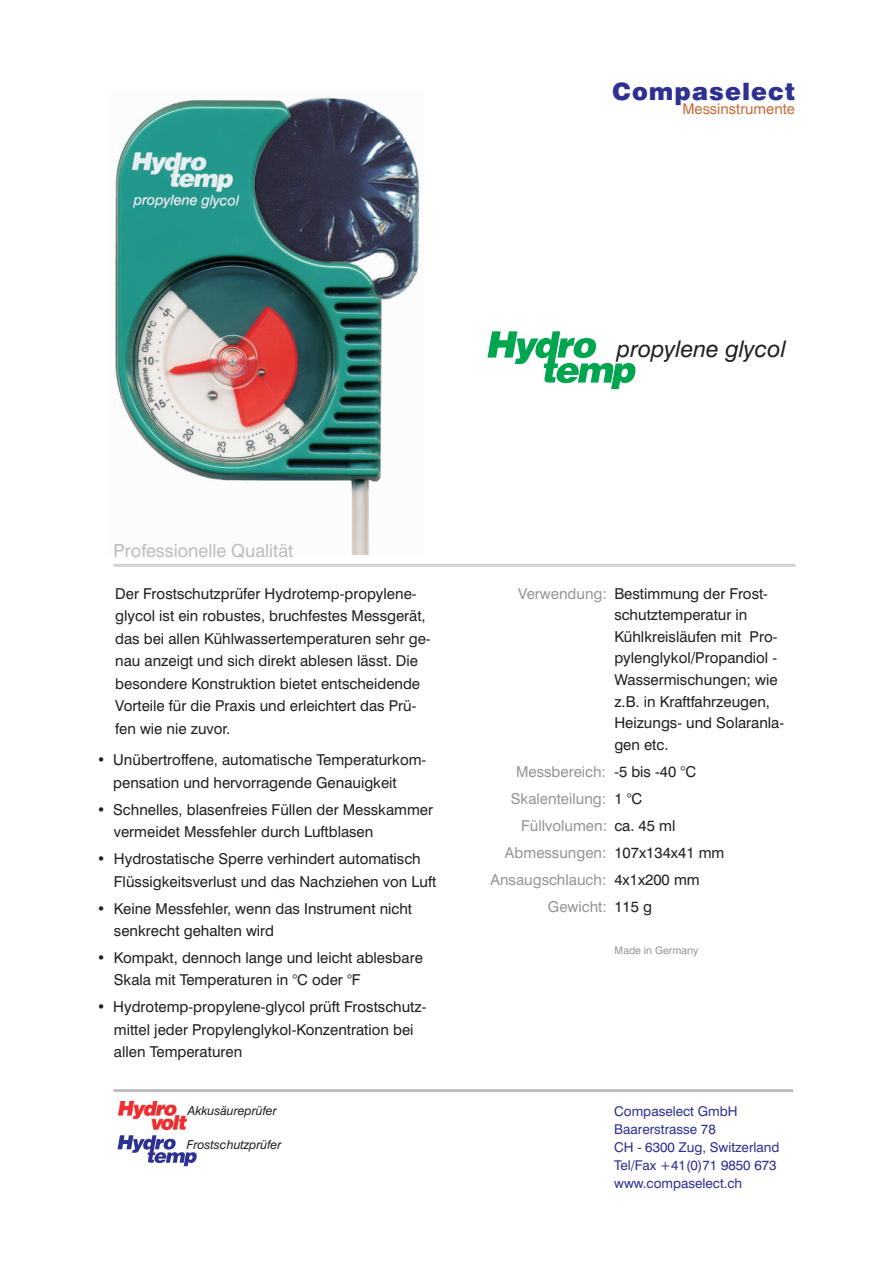
<style>
.page{position:relative;width:893px;height:1263px;background:#fff}
.page>*{position:absolute;margin:0;border:0;box-sizing:border-box;transform-origin:0 0}
.t1{font:900 24px "Swiss 721 BT";letter-spacing:.045em;color:#2e3092}
.t2{font:italic 22.95px "Swiss 721 BT";color:#231f20}
.t3{font:18px "Swiss 721 BT";color:#bcbdc0}
.t4{font:15px/22.5px "Swiss 721 BT";color:#231f20}
.t5{font:15px/27px "Swiss 721 BT";color:#939598;text-align:right}
.t6{font:14.7px "Swiss 721 BT";color:#c96c38}
.t7{font:13.5px/17.9px "Swiss 721 BT";color:#2e3092}
.t8{font:italic 12.3px "Swiss 721 BT";color:#231f20}
.t9{font:10.5px "Swiss 721 BT";color:#939598}
</style>
<div class="page">
<img style="left:114px;top:97px;width:306px;height:458px">
<svg style="left:487px;top:331px;width:148px;height:58px"></svg>
<img style="left:119px;top:1101px;width:67px;height:28px">
<svg style="left:118px;top:1135px;width:79px;height:31px"></svg>
<hr style="left:113px;top:564px;width:682px;height:3px;background:#d1d2d4">
<hr style="left:114px;top:1089px;width:679px;height:3px;background:#bcbdc0">
<h1 class="t1" style="left:612px;top:82px;width:184px">Compaselect</h1>
<p class="t6" style="left:682px;top:102px;width:114px">Messinstrumente</p>
<p class="t3" style="left:114px;top:543px;width:181px">Professionelle Qualität</p>
<h2 class="t2" style="left:617px;top:340px;width:171px">propylene glycol</h2>
<p class="t4" style="left:115px;top:584px;width:317px">Der Frostschutzprüfer Hydrotemp-propylene&shy;glycol ist ein robustes, bruchfestes Messgerät, das bei allen Kühlwassertemperaturen sehr ge&shy;nau anzeigt und sich direkt ablesen lässt. Die besondere Konstruktion bietet entscheidende Vorteile für die Praxis und erleichtert das Prü&shy;fen wie nie zuvor.</p>
<p class="t4" style="left:614px;top:584px;width:171px;line-height:21.6px">Bestimmung der Frost&shy;schutztemperatur in<br>Kühlkreisläufen mit Pro&shy;pylenglykol/Propandiol -<br>Wassermischungen; wie z.B. in Kraftfahrzeugen,<br>Heizungs- und Solaranla&shy;gen etc.</p>
<p class="t4" style="left:614px;top:759px;width:112px;line-height:27px">-5 bis -40 °C<br>1 °C<br>ca. 45 ml<br>107x134x41 mm<br>4x1x200 mm<br>115 g</p>
<p class="t5" style="left:518px;top:582px;width:90px">Verwendung:</p>
<p class="t4" style="left:113px;top:750px;width:314px;text-indent:-17px">• Unübertroffene, automatische Temperaturkom&shy;pensation und hervorragende Genauigkeit</p>
<p class="t4" style="left:114px;top:799px;width:321px;text-indent:-17px">• Schnelles, blasenfreies Füllen der Messkammer vermeidet Messfehler durch Luftblasen</p>
<p class="t4" style="left:114px;top:849px;width:324px;text-indent:-17px">• Hydrostatische Sperre verhindert automatisch<br>Flüssigkeitsverlust und das Nachziehen von Luft</p>
<p class="t4" style="left:114px;top:898px;width:300px;text-indent:-17px">• Keine Messfehler, wenn das Instrument nicht senkrecht gehalten wird</p>
<p class="t4" style="left:114px;top:948px;width:310px;text-indent:-17px">• Kompakt, dennoch lange und leicht ablesbare<br>Skala mit Temperaturen in °C oder °F</p>
<p class="t4" style="left:114px;top:997px;width:314px;text-indent:-17px">• Hydrotemp-propylene-glycol prüft Frostschutz&shy;mittel jeder Propylenglykol-Konzentration bei allen Temperaturen</p>
<p class="t5" style="left:516px;top:759px;width:92px">Messbereich:</p>
<p class="t5" style="left:490px;top:786px;width:118px">Skalenteilung:<br>Füllvolumen:<br>Abmessungen:<br>Ansaugschlauch:<br>Gewicht:</p>
<p class="t9" style="left:615px;top:946px;width:85px">Made in Germany</p>
<p class="t8" style="left:188px;top:1106px;width:90px">Akkusäureprüfer</p>
<p class="t8" style="left:187px;top:1140px;width:96px">Frostschutzprüfer</p>
<p class="t7" style="left:614px;top:1104px;width:167px">Compaselect GmbH<br>Baarerstrasse 78<br>CH - 6300 Zug, Switzerland<br>Tel/Fax +41(0)71 9850 673 www.compaselect.ch</p>
</div>
